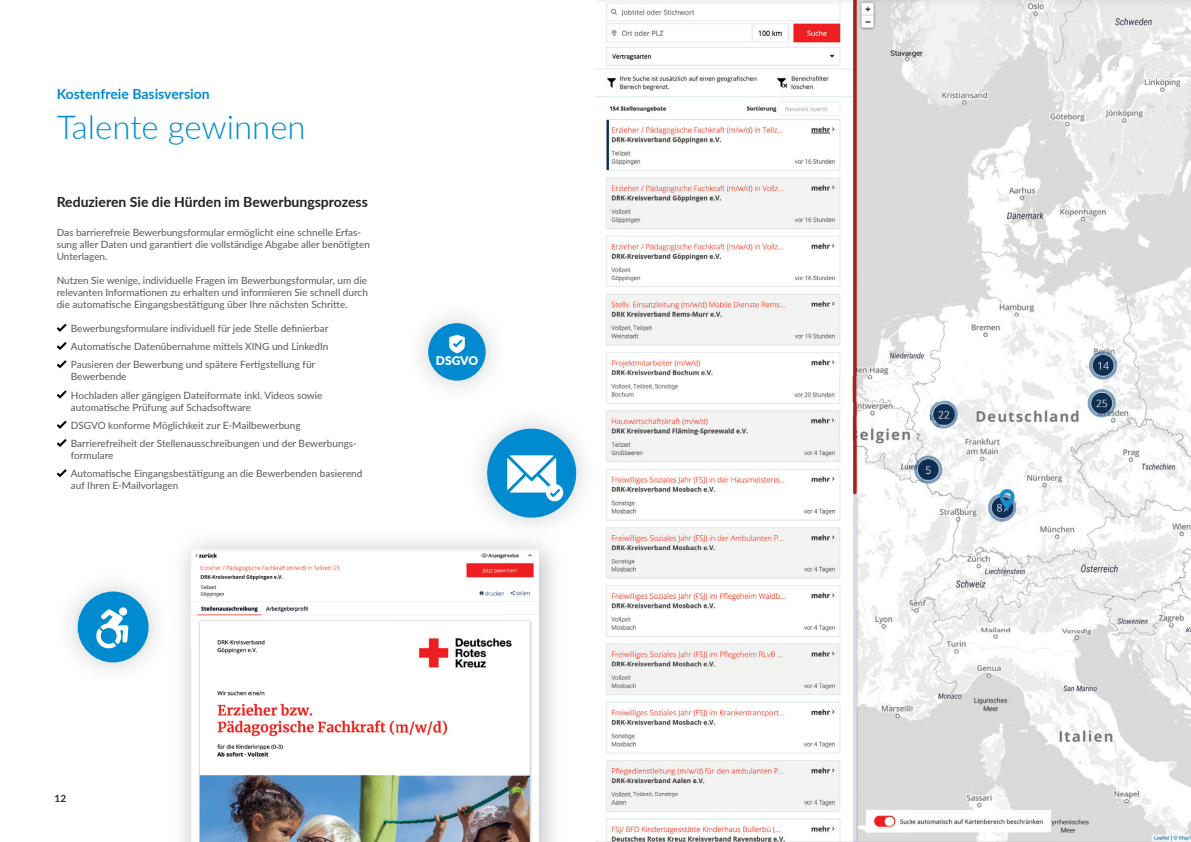
<style>
.page{position:relative;width:1191px;height:842px;background:#fff}
.page>*{position:absolute;margin:0;border:0;box-sizing:border-box;transform-origin:0 0}
.t1{font:300 33px "Lato";color:#008bd0}
.t2{font:700 14px "Lato";color:#231f20}
.t3{font:700 14px "Lato";color:#008bd0}
.t4{font:900 12px "Lato";letter-spacing:-.01em;color:#fff}
.t5{font:10px/18.2px "Lato";color:#57585a}
.t6{font:700 10px "Lato";color:#282a2b}
</style>
<div class="page">
<svg style="left:57px;top:324px;width:10px;height:8px"></svg>
<svg style="left:57px;top:342px;width:10px;height:8px"></svg>
<svg style="left:57px;top:360px;width:10px;height:8px"></svg>
<svg style="left:57px;top:390px;width:10px;height:9px"></svg>
<svg style="left:57px;top:421px;width:10px;height:8px"></svg>
<svg style="left:57px;top:439px;width:10px;height:8px"></svg>
<svg style="left:57px;top:469px;width:10px;height:8px"></svg>
<img style="left:595px;top:0;width:596px;height:842px">
<img style="left:632px;top:794px;width:187px;height:10px">
<svg style="left:1123px;top:794px;width:11px;height:8px"></svg>
<img style="left:759px;top:377px;width:191px;height:24px">
<img style="left:757px;top:417px;width:107px;height:24px">
<img style="left:190px;top:549px;width:314px;height:98px">
<img style="left:504px;top:549px;width:35px;height:293px">
<img style="left:190px;top:647px;width:10px;height:195px">
<svg style="left:1101px;top:55px;width:33px;height:33px"></svg>
<img style="left:69px;top:584px;width:88px;height:87px">
<div style="left:78px;top:591px;width:71px;height:71px;background:#008bd0;border-radius:50%"></div>
<img style="left:479px;top:407px;width:119px;height:132px">
<img style="left:465px;top:529px;width:100px;height:10px">
<div style="left:487px;top:429px;width:89px;height:89px;background:#008bd0;border-radius:50%"></div>
<div style="left:546px;top:484px;width:17px;height:17px;background:#fff;border-radius:50%"></div>
<svg style="left:507px;top:455px;width:53px;height:42px"></svg>
<svg style="left:96px;top:609px;width:32px;height:40px"></svg>
<div style="left:119px;top:607px;width:8px;height:9px;background:#fff;border-radius:50%"></div>
<img style="left:420px;top:316px;width:74px;height:73px">
<div style="left:428px;top:323px;width:57px;height:58px;background:#008bd0;border-radius:50%"></div>
<svg style="left:449px;top:335px;width:16px;height:18px"></svg>
<img style="left:200px;top:621px;width:329px;height:221px">
<h2 class="t3" style="left:57px;top:84px;width:155px">Kostenfreie Basisversion</h2>
<h1 class="t1" style="left:57px;top:104px;width:250px">Talente gewinnen</h1>
<h2 class="t2" style="left:57px;top:191px;width:313px">Reduzieren Sie die Hürden im Bewerbungsprozess</h2>
<p class="t5" style="left:57px;top:226px;width:315px;line-height:12px">Das barrierefreie Bewerbungsformular ermöglicht eine schnelle Erfas&shy;sung aller Daten und garantiert die vollständige Abgabe aller benötigten<br>Unterlagen.</p>
<p class="t5" style="left:57px;top:274px;width:313px;line-height:12px;text-align:justify">Nutzen Sie wenige, individuelle Fragen im Bewerbungsformular, um die relevanten Informationen zu erhalten und informieren Sie schnell durch die automatische Eingangsbestätigung über Ihre nächsten Schritte.</p>
<p class="t5" style="left:71px;top:319px;width:259px;text-align:justify">Bewerbungsformulare individuell für jede Stelle definierbar Automatische Datenübernahme mittels XING und LinkedIn Pausieren der Bewerbung und spätere Fertigstellung für</p>
<p class="t5" style="left:71px;top:367px;width:253px">Bewerbende<br>Hochladen aller gängigen Dateiformate inkl. Videos sowie</p>
<p class="t5" style="left:71px;top:397px;width:287px">automatische Prüfung auf Schadsoftware<br>DSGVO konforme Möglichkeit zur E-Mailbewerbung<br>Barrierefreiheit der Stellenausschreibungen und der Bewerbungs-</p>
<p class="t5" style="left:71px;top:446px;width:293px">formulare<br>Automatische Eingangsbestätigung an die Bewerbenden basierend</p>
<p class="t5" style="left:71px;top:476px;width:109px">auf Ihren E-Mailvorlagen</p>
<p class="t4" style="left:436px;top:352px;width:44px">DSGVO</p>
<p class="t6" style="left:55px;top:791px;width:13px">12</p>
</div>
